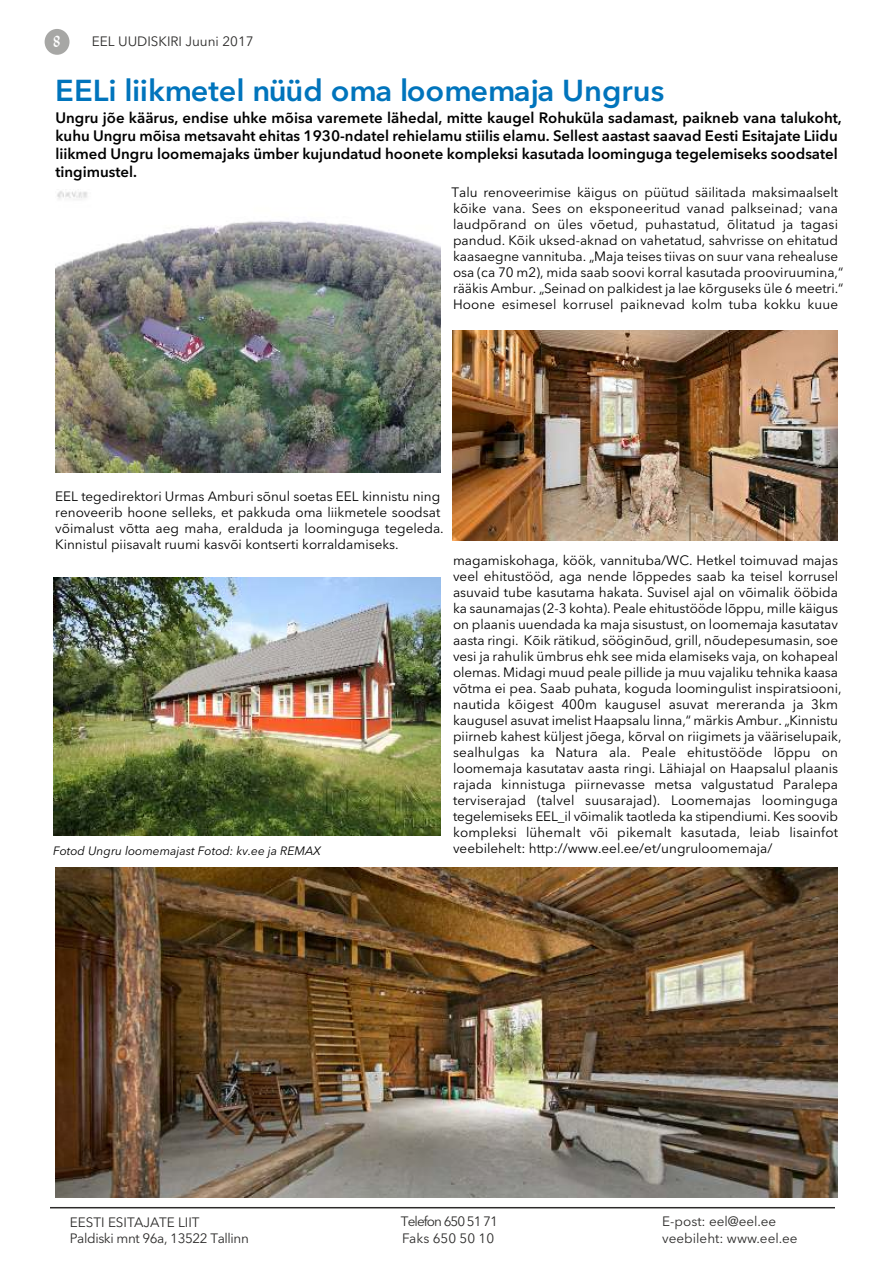
<style>
.page{position:relative;width:893px;height:1263px;background:#fff}
.page>*{position:absolute;margin:0;border:0;box-sizing:border-box;transform-origin:0 0}
.t1{font:600 30px "Avenir Next LT Pro";color:#0074bc}
.t2{font:15.75px "Lydian BT";color:#fff}
.t3{font:600 15px/18px "Avenir Next LT Pro";color:#000}
.t4{font:13.5px/16px "Avenir Next LT Pro";color:#000}
.t5{font:13.5px/16.2px "Avenir Next LT Pro";color:#2c2b2a}
.t6{font:13.5px/16.2px "Avenir Next LT Pro";letter-spacing:-.025em;color:#2c2b2a}
.t7{font:13.5px/16.2px "Avenir Next LT Pro";letter-spacing:-.065em;color:#2c2b2a}
.t8{font:italic 12px "Avenir Next LT Pro";color:#000}
</style>
<div class="page">
<div style="left:45px;top:29px;width:25px;height:26px;background:#a7a7a5;border-radius:50%"></div>
<hr style="left:50px;top:1207px;width:785px;height:1px;background:#2c2b2a">
<img style="left:55px;top:191px;width:385px;height:281px">
<img style="left:53px;top:577px;width:387px;height:258px">
<img style="left:55px;top:867px;width:783px;height:330px">
<img style="left:453px;top:331px;width:385px;height:210px">
<p class="t2" style="left:52px;top:35px;width:10px">8</p>
<p class="t5" style="left:92px;top:35px;width:163px">EEL UUDISKIRI Juuni 2017</p>
<h1 class="t1" style="left:55px;top:78px;width:611px">EELi liikmetel nüüd oma loomemaja Ungrus</h1>
<p class="t3" style="left:55px;top:111px;width:788px">Ungru jõe käärus, endise uhke mõisa varemete lähedal, mitte kaugel Rohuküla sadamast, paikneb vana talukoht, kuhu Ungru mõisa metsavaht ehitas 1930-ndatel rehielamu stiilis elamu. Sellest aastast saavad Eesti Esitajate Liidu liikmed Ungru loomemajaks ümber kujundatud hoonete kompleksi kasutada loominguga tegelemiseks soodsatel tingimustel.</p>
<p class="t4" style="left:451px;top:186px;width:393px">Talu renoveerimise käigus on püütud säilitada maksimaalselt kõike vana. Sees on eksponeeritud vanad palkseinad; vana laudpõrand on üles võetud, puhastatud, õlitatud ja tagasi pandud. Kõik uksed-aknad on vahetatud, sahvrisse on ehitatud kaasaegne vannituba. „Maja teises tiivas on suur vana rehealuse osa (ca 70 m2), mida saab soovi korral kasutada prooviruumina,“ rääkis Ambur. „Seinad on palkidest ja lae kõrguseks üle 6 meetri.“ Hoone esimesel korrusel paiknevad kolm tuba kokku kuue</p>
<p class="t4" style="left:55px;top:489px;width:390px">EEL tegedirektori Urmas Amburi sõnul soetas EEL kinnistu ning renoveerib hoone selleks, et pakkuda oma liikmetele soodsat võimalust võtta aeg maha, eralduda ja loominguga tegeleda.<br>Kinnistul piisavalt ruumi kasvõi kontserti korraldamiseks.</p>
<p class="t8" style="left:53px;top:846px;width:269px">Fotod Ungru loomemajast Fotod: kv.ee ja REMAX</p>
<p class="t4" style="left:453px;top:553px;width:390px">magamiskohaga, köök, vannituba/WC. Hetkel toimuvad majas veel ehitustööd, aga nende lõppedes saab ka teisel korrusel asuvaid tube kasutama hakata. Suvisel ajal on võimalik ööbida ka saunamajas (2-3 kohta). Peale ehitustööde lõppu, mille käigus on plaanis uuendada ka maja sisustust, on loomemaja kasutatav aasta ringi. Kõik rätikud, sööginõud, grill, nõudepesumasin, soe vesi ja rahulik ümbrus ehk see mida elamiseks vaja, on kohapeal olemas. Midagi muud peale pillide ja muu vajaliku tehnika kaasa võtma ei pea. Saab puhata, koguda loomingulist inspiratsiooni, nautida kõigest 400m kaugusel asuvat mereranda ja 3km kaugusel asuvat imelist Haapsalu linna,“ märkis Ambur. „Kinnistu piirneb kahest küljest jõega, kõrval on riigimets ja vääriselupaik, sealhulgas ka Natura ala. Peale ehitustööde lõppu on loomemaja kasutatav aasta ringi. Lähiajal on Haapsalul plaanis rajada kinnistuga piirnevasse metsa valgustatud Paralepa terviserajad (talvel suusarajad). Loomemajas loominguga tegelemiseks EEL_il võimalik taotleda ka stipendiumi. Kes soovib kompleksi lühemalt või pikemalt kasutada, leiab lisainfot veebilehelt: http://www.eel.ee/et/ungruloomemaja/</p>
<p class="t6" style="left:70px;top:1215px;width:181px">EESTI ESITAJATE LIIT<br>Paldiski mnt 96a, 13522 Tallinn</p>
<p class="t7" style="left:401px;top:1215px;width:99px">Telefon 650 51 71<br>Faks 650 50 10</p>
<p class="t5" style="left:662px;top:1215px;width:137px">E-post: eel@eel.ee veebileht: www.eel.ee</p>
</div>
